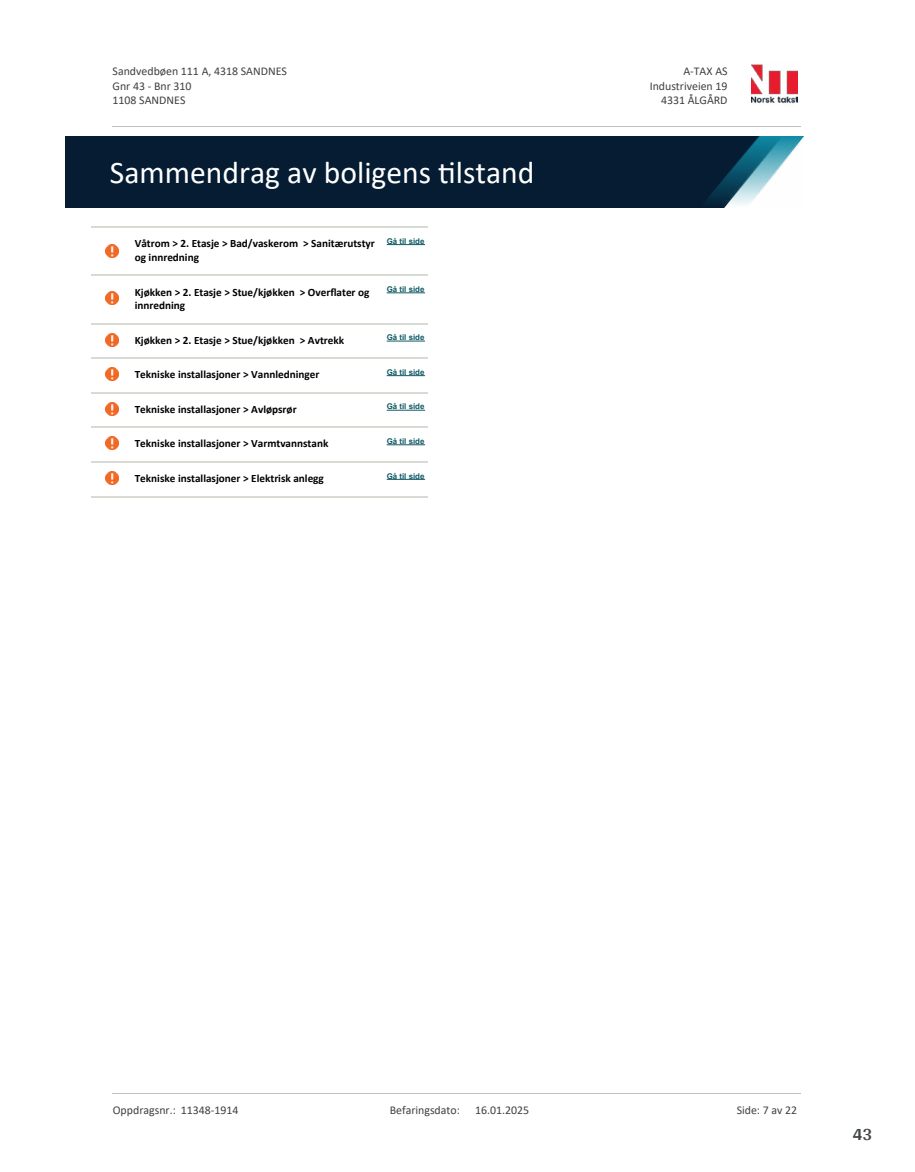
<style>
.page{position:relative;width:915px;height:1172px;background:#fff}
.page>*{position:absolute;margin:0;border:0;box-sizing:border-box;transform-origin:0 0}
.t1{font:31.65px "Calibri";color:#fff}
.t2{font:700 18px "Arya";color:#414749}
.t3{font:11.85px/14.5px "Calibri";color:#404040}
.t4{font:700 11.25px/13.6px "Calibri";color:#000}
.t5{font:700 7.95px "Arial";color:#115965}
</style>
<div class="page">
<hr style="left:91px;top:227px;width:41px;height:1px;background:#d7dbd3">
<hr style="left:132px;top:227px;width:62px;height:1px;background:#d7dbd3">
<hr style="left:194px;top:227px;width:66px;height:1px;background:#d7dbd3">
<hr style="left:260px;top:227px;width:124px;height:1px;background:#d7dbd3">
<hr style="left:384px;top:227px;width:43px;height:1px;background:#d7dbd3">
<svg style="left:106px;top:244px;width:12px;height:13px"></svg>
<hr style="left:386px;top:244px;width:39px;height:1px;background:#115965">
<hr style="left:91px;top:275px;width:41px;height:1px;background:#d7dbd3">
<hr style="left:132px;top:275px;width:62px;height:1px;background:#d7dbd3">
<hr style="left:194px;top:275px;width:66px;height:1px;background:#d7dbd3">
<hr style="left:260px;top:275px;width:124px;height:1px;background:#d7dbd3">
<hr style="left:384px;top:275px;width:43px;height:1px;background:#d7dbd3">
<svg style="left:106px;top:292px;width:12px;height:12px"></svg>
<hr style="left:386px;top:292px;width:39px;height:1px;background:#115965">
<hr style="left:91px;top:323px;width:41px;height:1px;background:#d7dbd3">
<hr style="left:132px;top:323px;width:62px;height:1px;background:#d7dbd3">
<hr style="left:194px;top:323px;width:66px;height:1px;background:#d7dbd3">
<hr style="left:260px;top:323px;width:124px;height:1px;background:#d7dbd3">
<hr style="left:384px;top:323px;width:43px;height:1px;background:#d7dbd3">
<svg style="left:106px;top:333px;width:12px;height:13px"></svg>
<hr style="left:386px;top:341px;width:39px;height:1px;background:#115965">
<hr style="left:91px;top:358px;width:41px;height:1px;background:#d7dbd3">
<hr style="left:132px;top:358px;width:62px;height:1px;background:#d7dbd3">
<hr style="left:194px;top:358px;width:66px;height:1px;background:#d7dbd3">
<hr style="left:260px;top:358px;width:124px;height:1px;background:#d7dbd3">
<hr style="left:384px;top:358px;width:43px;height:1px;background:#d7dbd3">
<svg style="left:106px;top:368px;width:12px;height:13px"></svg>
<hr style="left:386px;top:375px;width:39px;height:1px;background:#115965">
<hr style="left:91px;top:392px;width:41px;height:1px;background:#d7dbd3">
<hr style="left:132px;top:392px;width:62px;height:1px;background:#d7dbd3">
<hr style="left:194px;top:392px;width:66px;height:1px;background:#d7dbd3">
<hr style="left:260px;top:392px;width:124px;height:1px;background:#d7dbd3">
<hr style="left:384px;top:392px;width:43px;height:1px;background:#d7dbd3">
<svg style="left:106px;top:402px;width:12px;height:13px"></svg>
<hr style="left:386px;top:410px;width:39px;height:1px;background:#115965">
<hr style="left:91px;top:427px;width:41px;height:1px;background:#d7dbd3">
<hr style="left:132px;top:427px;width:62px;height:1px;background:#d7dbd3">
<hr style="left:194px;top:427px;width:66px;height:1px;background:#d7dbd3">
<hr style="left:260px;top:427px;width:124px;height:1px;background:#d7dbd3">
<hr style="left:384px;top:427px;width:43px;height:1px;background:#d7dbd3">
<svg style="left:106px;top:437px;width:12px;height:13px"></svg>
<hr style="left:386px;top:444px;width:39px;height:1px;background:#115965">
<hr style="left:91px;top:461px;width:41px;height:2px;background:#d7dbd3">
<hr style="left:132px;top:461px;width:62px;height:2px;background:#d7dbd3">
<hr style="left:194px;top:461px;width:66px;height:2px;background:#d7dbd3">
<hr style="left:260px;top:461px;width:124px;height:2px;background:#d7dbd3">
<hr style="left:384px;top:461px;width:43px;height:2px;background:#d7dbd3">
<svg style="left:106px;top:471px;width:12px;height:13px"></svg>
<hr style="left:386px;top:479px;width:39px;height:1px;background:#115965">
<hr style="left:91px;top:496px;width:41px;height:1px;background:#d7dbd3">
<hr style="left:132px;top:496px;width:62px;height:1px;background:#d7dbd3">
<hr style="left:194px;top:496px;width:66px;height:1px;background:#d7dbd3">
<hr style="left:260px;top:496px;width:124px;height:1px;background:#d7dbd3">
<hr style="left:384px;top:496px;width:43px;height:1px;background:#d7dbd3">
<img style="left:751px;top:64px;width:46px;height:40px">
<hr style="left:113px;top:127px;width:687px;height:1px;background:#c0c0c0">
<img style="left:65px;top:137px;width:738px;height:71px">
<hr style="left:113px;top:1093px;width:687px;height:1px;background:#c0c0c0">
<p class="t3" style="left:113px;top:64px;width:176px">Sandvedbøen 111 A, 4318 SANDNES<br>Gnr 43 - Bnr 310<br>1108 SANDNES</p>
<p class="t3" style="left:683px;top:64px;width:46px">A-TAX AS</p>
<p class="t3" style="left:649px;top:78px;width:79px">Industriveien 19</p>
<p class="t3" style="left:660px;top:93px;width:68px">4331 ÅLGÅRD</p>
<h1 class="t1" style="left:110px;top:150px;width:426px">Sammendrag av boligens 琀椀lstand</h1>
<p class="t4" style="left:135px;top:237px;width:241px">Våtrom &gt; 2. Etasje &gt; Bad/vaskerom &gt; Sanitærutstyr og innredning</p>
<p class="t5" style="left:386px;top:235px;width:39px">Gå til side</p>
<p class="t4" style="left:135px;top:285px;width:236px">Kjøkken &gt; 2. Etasje &gt; Stue/kjøkken &gt; Over昀氀ater og innredning</p>
<p class="t5" style="left:386px;top:284px;width:39px">Gå til side</p>
<p class="t4" style="left:135px;top:333px;width:211px">Kjøkken &gt; 2. Etasje &gt; Stue/kjøkken &gt; Avtrekk</p>
<p class="t5" style="left:386px;top:332px;width:39px">Gå til side</p>
<p class="t4" style="left:135px;top:368px;width:186px">Tekniske installasjoner &gt; Vannledninger</p>
<p class="t5" style="left:386px;top:366px;width:39px">Gå til side</p>
<p class="t4" style="left:135px;top:402px;width:163px">Tekniske installasjoner &gt; Avløpsrør</p>
<p class="t5" style="left:386px;top:401px;width:39px">Gå til side</p>
<p class="t4" style="left:135px;top:437px;width:195px">Tekniske installasjoner &gt; Varmtvannstank</p>
<p class="t5" style="left:386px;top:435px;width:39px">Gå til side</p>
<p class="t4" style="left:135px;top:471px;width:191px">Tekniske installasjoner &gt; Elektrisk anlegg</p>
<p class="t5" style="left:386px;top:470px;width:39px">Gå til side</p>
<p class="t3" style="left:113px;top:1102px;width:127px">Oppdragsnr.: 11348-1914</p>
<p class="t3" style="left:389px;top:1102px;width:72px">Befaringsdato:</p>
<p class="t3" style="left:475px;top:1102px;width:55px">16.01.2025</p>
<p class="t3" style="left:736px;top:1102px;width:62px">Side: 7 av 22</p>
<h2 class="t2" style="left:852px;top:1123px;width:21px">43</h2>
</div>
